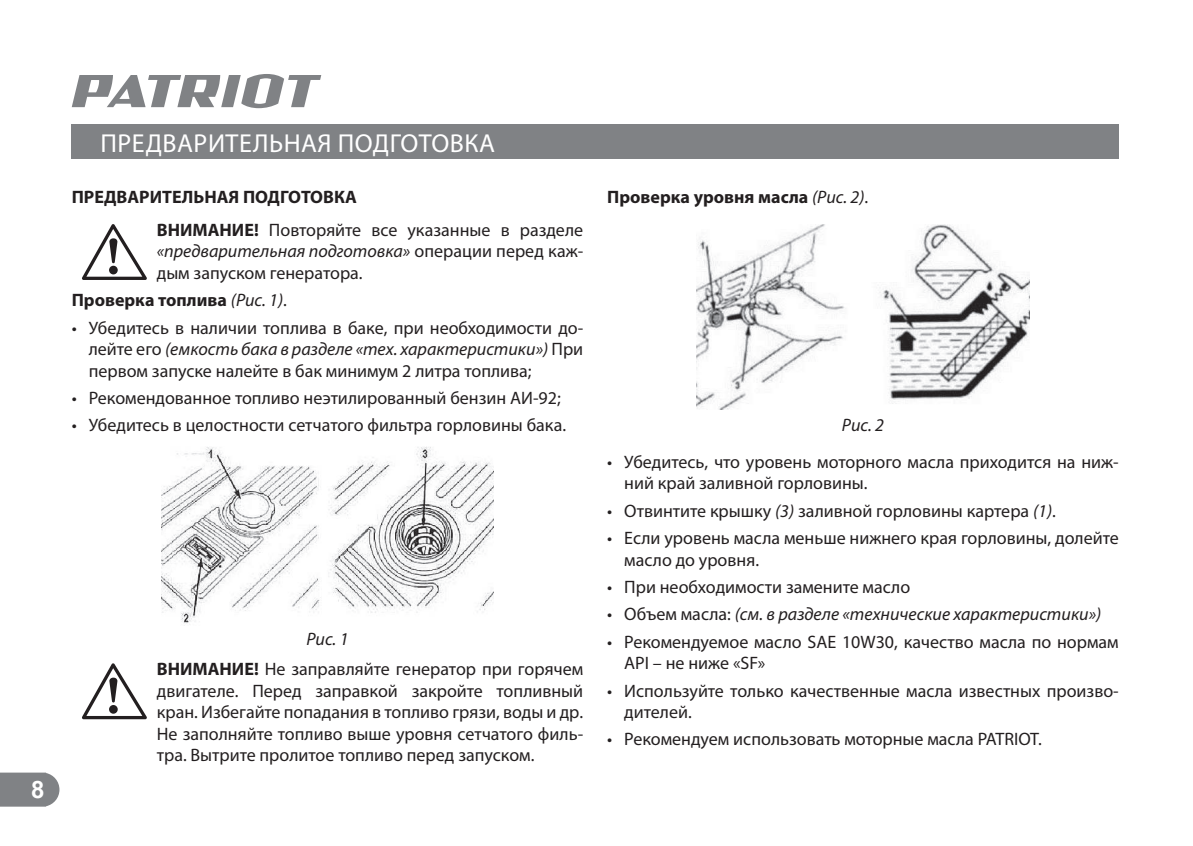
<style>
.page{position:relative;width:1193px;height:846px;background:#fff}
.page>*{position:absolute;margin:0;border:0;box-sizing:border-box;transform-origin:0 0}
.t1{font:26px "Myriad Pro";letter-spacing:.02em;color:#fff}
.t2{font:700 24px "Arial";color:#fff}
.t3{font:18px/21.6px "Myriad Pro";color:#231f20}
.t4{font:700 18px/33px "Myriad Pro";color:#231f20}
.t5{font:italic 18px "Myriad Pro";color:#231f20}
.s1{font-weight:400}
.s2{font-style:italic}
.s3{font-weight:400;font-style:italic}
.s4{font-weight:700}
.s5{font-style:normal}
</style>
<div class="page">
<svg style="left:0;top:772px;width:59px;height:34px"></svg>
<svg style="left:72px;top:74px;width:249px;height:34px"></svg>
<div style="left:72px;top:125px;width:1046px;height:34px;background:#808285"></div>
<img style="left:161px;top:447px;width:332px;height:177px">
<svg style="left:82px;top:224px;width:65px;height:56px"></svg>
<svg style="left:82px;top:663px;width:65px;height:55px"></svg>
<img style="left:696px;top:224px;width:333px;height:185px">
<h2 class="t2" style="left:31px;top:772px;width:15px">8</h2>
<h1 class="t1" style="left:100px;top:127px;width:396px">ПРЕДВАРИТЕЛЬНАЯ ПОДГОТОВКА</h1>
<p class="t4" style="left:157px;top:180px;width:428px;text-indent:-85px">ПРЕДВАРИТЕЛЬНАЯ ПОДГОТОВКА<br>ВНИМАНИЕ! <span class="s1">Повторяйте все указанные в разделе</span></p>
<p class="t3" style="left:157px;top:240px;width:428px"><span class="s2">«предварительная подготовка»</span> операции перед каж&shy;дым запуском генератора.</p>
<p class="t4" style="left:72px;top:284px;width:217px">Проверка топлива <span class="s3">(Рис. 1)</span><span class="s1">.</span></p>
<p class="t3" style="left:89px;top:316px;width:496px;text-align:justify;text-indent:-17px">• Убедитесь в наличии топлива в баке, при необходимости до&shy;лейте его <span class="s2">(емкость бака в разделе «тех. характеристики»)</span> При первом запуске налейте в бак минимум 2 литра топлива;</p>
<p class="t3" style="left:72px;top:387px;width:490px">• Рекомендованное топливо неэтилированный бензин АИ-92;</p>
<p class="t3" style="left:72px;top:414px;width:496px">• Убедитесь в целостности сетчатого фильтра горловины бака.</p>
<p class="t5" style="left:306px;top:628px;width:44px">Рис. 1</p>
<p class="t3" style="left:157px;top:657px;width:428px;text-align:justify"><span class="s4">ВНИМАНИЕ!</span> Не заправляйте генератор при горячем двигателе. Перед заправкой закройте топливный кран. Избегайте попадания в топливо грязи, воды и др.<br>Не заполняйте топливо выше уровня сетчатого филь&shy;тра. Вытрите пролитое топливо перед запуском.</p>
<p class="t4" style="left:607px;top:180px;width:262px">Проверка уровня масла <span class="s3">(Рис. 2)</span><span class="s1">.</span></p>
<p class="t5" style="left:842px;top:413px;width:44px">Рис. 2</p>
<p class="t3" style="left:624px;top:450px;width:496px;text-indent:-17px">• Убедитесь, что уровень моторного масла приходится на ниж&shy;ний край заливной горловины.</p>
<p class="t3" style="left:607px;top:499px;width:450px">• Отвинтите крышку <span class="s2">(3)</span> заливной горловины картера <span class="s2">(1)</span>.</p>
<p class="t3" style="left:624px;top:526px;width:496px;text-indent:-17px">• Если уровень масла меньше нижнего края горловины, долейте масло до уровня.</p>
<p class="t3" style="left:607px;top:575px;width:304px">• При необходимости замените масло</p>
<p class="t5" style="left:607px;top:602px;width:495px"><span class="s5">• Объем масла:</span> (см. в разделе «технические характеристики»)</p>
<p class="t3" style="left:624px;top:630px;width:496px;text-indent:-17px">• Рекомендуемое масло SAE 10W30, качество масла по нормам<br>API – не ниже «SF»</p>
<p class="t3" style="left:624px;top:679px;width:496px;text-indent:-17px">• Используйте только качественные масла известных произво&shy;дителей.</p>
<p class="t3" style="left:607px;top:728px;width:436px">• Рекомендуем использовать моторные масла PATRIOT.</p>
</div>
